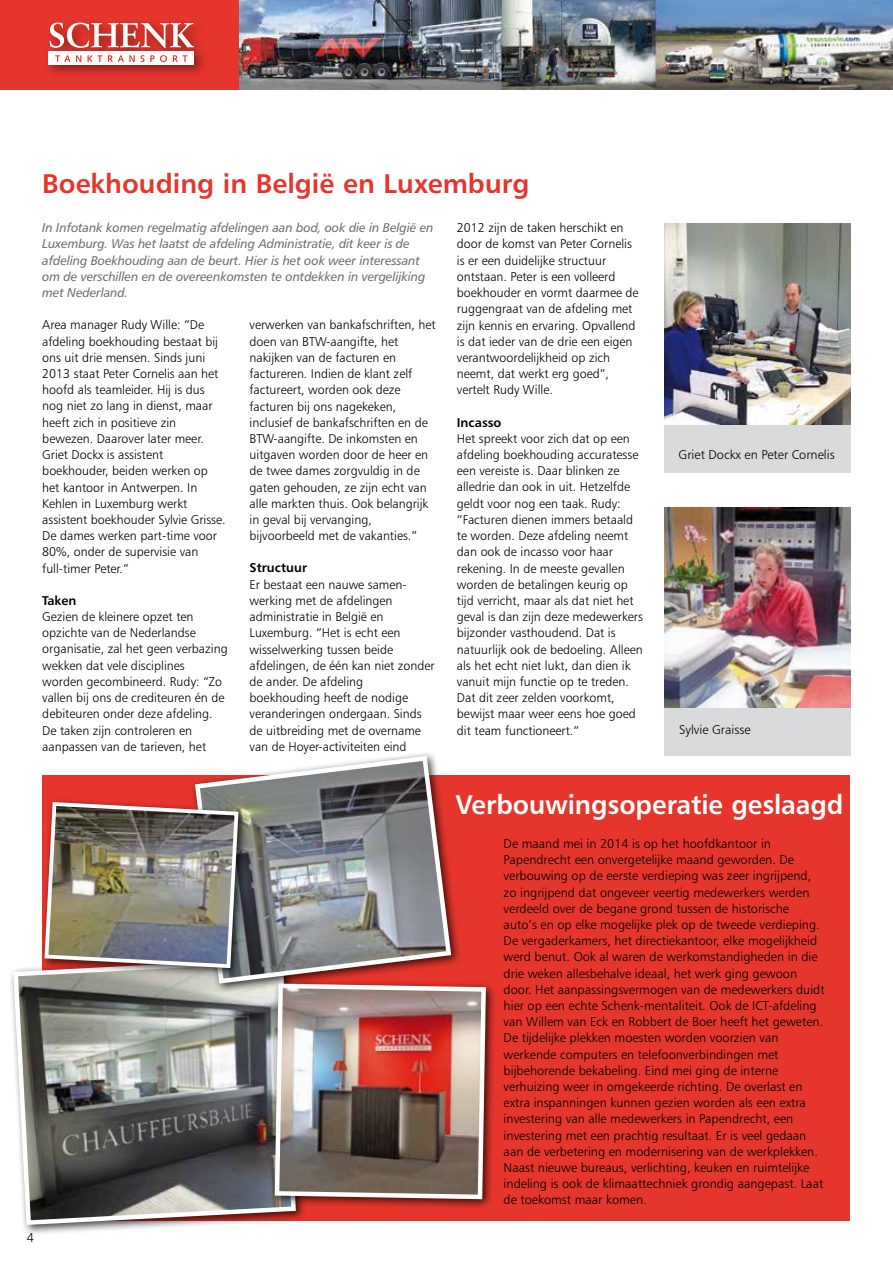
<style>
.page{position:relative;width:893px;height:1263px;background:#fff}
.page>*{position:absolute;margin:0;border:0;box-sizing:border-box;transform-origin:0 0}
.t1{font:27px "Humanist 777 BT Bold B";color:#e5352c}
.t2{font:27px "Humanist 777 BT Bold B";letter-spacing:-.005em;color:#fff}
.t3{font:12.75px/16.2px "Humanist 777 BT Light B";color:#000}
.t4{font:12.75px/16.2px "Humanist 777 BT Italic B";letter-spacing:-.01em;color:#707172}
.t5{font:12.75px "Humanist 777 BT Bold B";color:#000}
</style>
<div class="page">
<div style="left:664px;top:507px;width:186px;height:249px;background:#d9dadb"></div>
<img style="left:664px;top:507px;width:186px;height:201px">
<img style="left:238px;top:0;width:655px;height:89px">
<div style="left:0;top:0;width:238px;height:89px;background:#e5352c"></div>
<div style="left:44px;top:18px;width:164px;height:61px;background:#000;opacity:.4"></div>
<svg style="left:50px;top:23px;width:144px;height:25px;background:#dd7570"></svg>
<div style="left:48px;top:52px;width:146px;height:13px;background:#fff"></div>
<svg style="left:55px;top:55px;width:15px;height:7px"></svg>
<svg style="left:76px;top:55px;width:5px;height:7px"></svg>
<svg style="left:87px;top:55px;width:15px;height:7px"></svg>
<svg style="left:108px;top:55px;width:27px;height:7px"></svg>
<svg style="left:141px;top:55px;width:26px;height:7px"></svg>
<svg style="left:173px;top:55px;width:15px;height:7px"></svg>
<div style="left:43px;top:775px;width:807px;height:445px;background:#e5352c"></div>
<div style="left:9px;top:953px;width:298px;height:282px;background:#000;opacity:.75"></div>
<svg style="left:11px;top:955px;width:287px;height:272px;background:#7c7b79"></svg>
<div style="left:190px;top:751px;width:272px;height:243px;background:#000;opacity:.75"></div>
<svg style="left:192px;top:753px;width:262px;height:233px;background:#9a8d8e"></svg>
<div style="left:270px;top:979px;width:227px;height:231px;background:#000;opacity:.75"></div>
<img style="left:272px;top:981px;width:216px;height:220px">
<div style="left:40px;top:797px;width:209px;height:182px;background:#000;opacity:.75"></div>
<img style="left:42px;top:800px;width:198px;height:170px">
<div style="left:664px;top:224px;width:186px;height:249px;background:#d9dadb"></div>
<img style="left:664px;top:224px;width:186px;height:200px">
<h1 class="t1" style="left:42px;top:166px;width:489px">Boekhouding in België en Luxemburg</h1>
<p class="t4" style="left:42px;top:219px;width:393px">In Infotank komen regelmatig afdelingen aan bod, ook die in België en Luxemburg. Was het laatst de afdeling Administratie, dit keer is de afdeling Boekhouding aan de beurt. Hier is het ook weer interessant om de verschillen en de overeenkomsten te ontdekken in vergelijking met Nederland.</p>
<p class="t3" style="left:457px;top:220px;width:183px">2012 zijn de taken herschikt en door de komst van Peter Cornelis is er een duidelijke structuur ontstaan. Peter is een volleerd boekhouder en vormt daarmee de ruggengraat van de afdeling met zijn kennis en ervaring. Opvallend is dat ieder van de drie een eigen verantwoordelijkheid op zich neemt, dat werkt erg goed”, vertelt Rudy Wille.</p>
<p class="t5" style="left:457px;top:414px;width:46px">Incasso</p>
<p class="t3" style="left:457px;top:430px;width:188px">Het spreekt voor zich dat op een afdeling boekhouding accuratesse een vereiste is. Daar blinken ze alledrie dan ook in uit. Hetzelfde geldt voor nog een taak. Rudy: “Facturen dienen immers betaald te worden. Deze afdeling neemt dan ook de incasso voor haar rekening. In de meeste gevallen worden de betalingen keurig op tijd verricht, maar als dat niet het geval is dan zijn deze medewerkers bijzonder vasthoudend. Dat is natuurlijk ook de bedoeling. Alleen als het echt niet lukt, dan dien ik vanuit mijn functie op te treden.<br>Dat dit zeer zelden voorkomt, bewijst maar weer eens hoe goed dit team functioneert.”</p>
<p class="t3" style="left:250px;top:317px;width:188px">verwerken van bankafschriften, het doen van BTW-aangifte, het nakijken van de facturen en factureren. Indien de klant zelf factureert, worden ook deze facturen bij ons nagekeken, inclusief de bankafschriften en de<br>BTW-aangifte. De inkomsten en uitgaven worden door de heer en de twee dames zorgvuldig in de gaten gehouden, ze zijn echt van alle markten thuis. Ook belangrijk in geval bij vervanging, bijvoorbeeld met de vakanties.”</p>
<p class="t5" style="left:250px;top:560px;width:59px">Structuur</p>
<p class="t3" style="left:250px;top:576px;width:187px">Er bestaat een nauwe samen&shy;werking met de afdelingen administratie in België en<br>Luxemburg. “Het is echt een wisselwerking tussen beide afdelingen, de één kan niet zonder de ander. De afdeling boekhouding heeft de nodige veranderingen ondergaan. Sinds de uitbreiding met de overname van de Hoyer-activiteiten eind</p>
<p class="t3" style="left:42px;top:317px;width:185px">Area manager Rudy Wille: “De afdeling boekhouding bestaat bij ons uit drie mensen. Sinds juni<br>2013 staat Peter Cornelis aan het hoofd als teamleider. Hij is dus nog niet zo lang in dienst, maar heeft zich in positieve zin bewezen. Daarover later meer.<br>Griet Dockx is assistent boekhouder, beiden werken op het kantoor in Antwerpen. In<br>Kehlen in Luxemburg werkt assistent boekhouder Sylvie Grisse.<br>De dames werken part-time voor<br>80%, onder de supervisie van full-timer Peter.”</p>
<p class="t5" style="left:42px;top:592px;width:36px">Taken</p>
<p class="t3" style="left:42px;top:608px;width:187px">Gezien de kleinere opzet ten opzichte van de Nederlandse organisatie, zal het geen verbazing wekken dat vele disciplines worden gecombineerd. Rudy: “Zo vallen bij ons de crediteuren én de debiteuren onder deze afdeling.<br>De taken zijn controleren en aanpassen van de tarieven, het</p>
<p class="t3" style="left:679px;top:446px;width:158px">Griet Dockx en Peter Cornelis</p>
<p class="t3" style="left:679px;top:722px;width:73px">Sylvie Graisse</p>
<p class="t3" style="left:27px;top:1229px;width:9px">4</p>
<h1 class="t2" style="left:455px;top:787px;width:390px">Verbouwingsoperatie geslaagd</h1>
<p class="t3" style="left:504px;top:835px;width:323px">De maand mei in 2014 is op het hoofdkantoor in Papendrecht een onvergetelijke maand geworden. De verbouwing op de eerste verdieping was zeer ingrijpend, zo ingrijpend dat ongeveer veertig medewerkers werden verdeeld over de begane grond tussen de historische auto’s en op elke mogelijke plek op de tweede verdieping.<br>De vergaderkamers, het directiekantoor, elke mogelijkheid werd benut. Ook al waren de werkomstandigheden in die drie weken allesbehalve ideaal, het werk ging gewoon door. Het aanpassingsvermogen van de medewerkers duidt hier op een echte Schenk-mentaliteit. Ook de ICT-afdeling van Willem van Eck en Robbert de Boer heeft het geweten.<br>De tijdelijke plekken moesten worden voorzien van werkende computers en telefoonverbindingen met bijbehorende bekabeling. Eind mei ging de interne verhuizing weer in omgekeerde richting. De overlast en extra inspanningen kunnen gezien worden als een extra investering van alle medewerkers in Papendrecht, een investering met een prachtig resultaat. Er is veel gedaan aan de verbetering en modernisering van de werkplekken.<br>Naast nieuwe bureaus, verlichting, keuken en ruimtelijke indeling is ook de klimaattechniek grondig aangepast. Laat de toekomst maar komen.</p>
</div>
